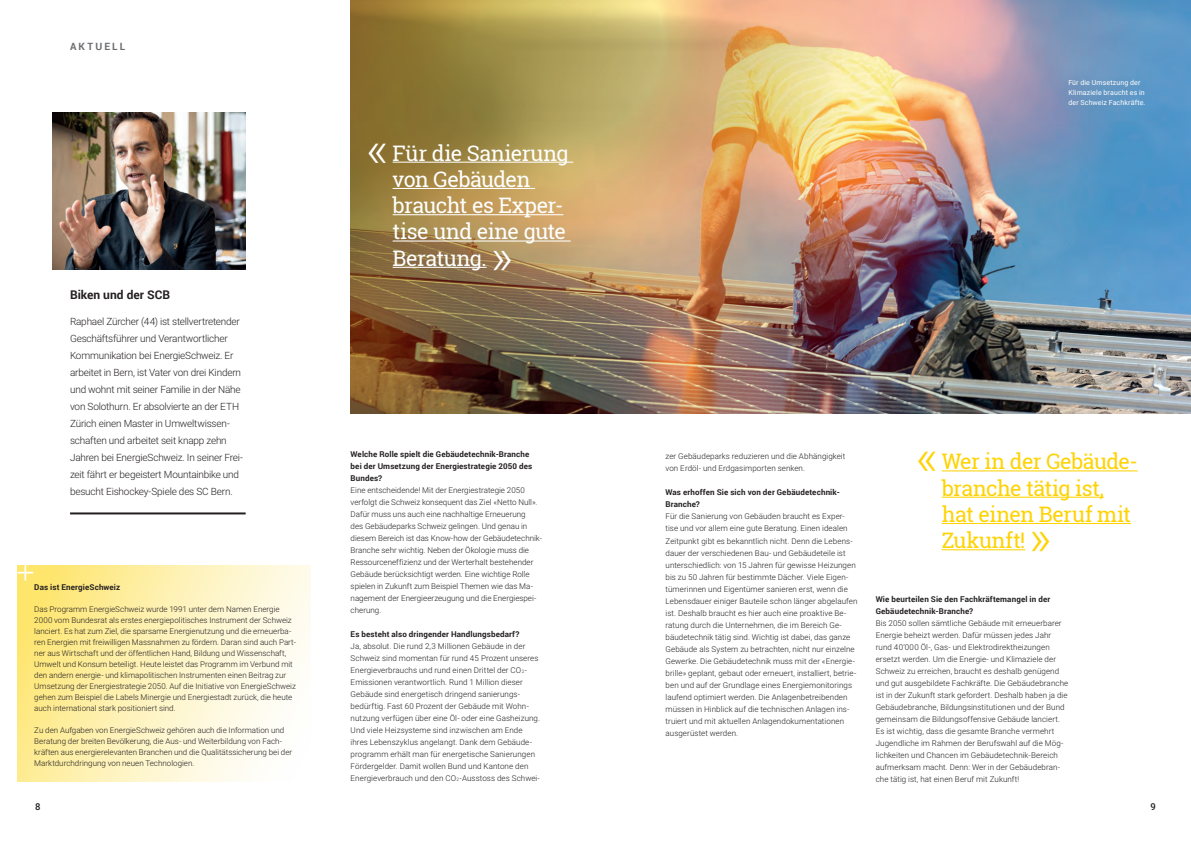
<style>
.page{position:relative;width:1191px;height:842px;background:#fff}
.page>*{position:absolute;margin:0;border:0;box-sizing:border-box;transform-origin:0 0}
.t1{font:300 49.3px "Roboto Slab";color:#fff}
.t2{font:300 49.3px "Roboto Slab";color:#fed304}
.t3{font:21.4px/26.3px "Roboto Slab";letter-spacing:-.025em;color:#fff}
.t4{font:21.4px/26.3px "Roboto Slab";letter-spacing:-.025em;color:#fed304}
.t5{font:700 12px "Roboto";color:#231f20}
.t6{font:300 10px/17px "Roboto";letter-spacing:-.02em;color:#231f20}
.t7{font:700 10px "Roboto";letter-spacing:.215em;color:#6c6d70}
.t8{font:500 9.5px "Roboto";color:#231f20}
.t9{font:300 8px/12px "Roboto";letter-spacing:.005em;color:#231f20}
.t10{font:700 8px/12px "Roboto";letter-spacing:.015em;color:#231f20}
.t11{font:7px/10px "Roboto";letter-spacing:.02em;color:#fff}
.s1{font-size:4.7px}
</style>
<div class="page">
<img style="left:350px;top:0;width:841px;height:413px">
<svg style="left:18px;top:565px;width:293px;height:217px;background:#fef3be"></svg>
<img style="left:53px;top:113px;width:192px;height:156px">
<hr style="left:70px;top:512px;width:176px;height:2px;background:#231f20">
<hr style="left:392px;top:162px;width:181px;height:1px;background:#fff">
<hr style="left:392px;top:188px;width:143px;height:1px;background:#fff">
<hr style="left:392px;top:214px;width:171px;height:1px;background:#fff">
<hr style="left:392px;top:240px;width:179px;height:2px;background:#fff">
<hr style="left:392px;top:267px;width:94px;height:1px;background:#fff">
<hr style="left:941px;top:470px;width:196px;height:1px;background:#fed304">
<hr style="left:941px;top:497px;width:162px;height:1px;background:#fed304">
<hr style="left:941px;top:523px;width:190px;height:1px;background:#fed304">
<hr style="left:941px;top:549px;width:84px;height:1px;background:#fed304">
<svg style="left:18px;top:565px;width:15px;height:15px"></svg>
<p class="t7" style="left:70px;top:40px;width:57px">AKTUELL</p>
<h3 class="t5" style="left:70px;top:286px;width:101px">Biken und der SCB</h3>
<p class="t6" style="left:70px;top:312px;width:174px">Raphael Zürcher (44) ist stellvertretender Geschäftsführer und Verantwortlicher Kommunikation bei EnergieSchweiz. Er arbeitet in Bern, ist Vater von drei Kindern und wohnt mit seiner Familie in der Nähe von Solothurn. Er absolvierte an der ETH Zürich einen Master in Umweltwissen&shy;schaften und arbeitet seit knapp zehn Jahren bei EnergieSchweiz. In seiner Frei&shy;zeit fährt er begeistert Mountainbike und besucht Eishockey-Spiele des SC Bern.</p>
<p class="t10" style="left:34px;top:581px;width:87px">Das ist EnergieSchweiz</p>
<p class="t9" style="left:34px;top:603px;width:263px;line-height:11px">Das Programm EnergieSchweiz wurde 1991 unter dem Namen Energie 2000 vom Bundesrat als erstes energiepolitisches Instrument der Schweiz lanciert. Es hat zum Ziel, die sparsame Energienutzung und die erneuerba&shy;ren Energien mit freiwilligen Massnahmen zu fördern. Daran sind auch Part&shy;ner aus Wirtschaft und der öffentlichen Hand, Bildung und Wissenschaft, Umwelt und Konsum beteiligt. Heute leistet das Programm im Verbund mit den andern energie- und klimapolitischen Instrumenten einen Beitrag zur Umsetzung der Energiestrategie 2050. Auf die Initiative von EnergieSchweiz gehen zum Beispiel die Labels Minergie und Energiestadt zurück, die heute auch international stark positioniert sind.</p>
<p class="t9" style="left:34px;top:724px;width:259px;line-height:11px">Zu den Aufgaben von EnergieSchweiz gehören auch die Information und Beratung der breiten Bevölkerung, die Aus- und Weiterbildung von Fach&shy;kräften aus energierelevanten Branchen und die Qualitätssicherung bei der Marktdurchdringung von neuen Technologien.</p>
<h1 class="t1" style="left:367px;top:114px;width:24px">«</h1>
<h2 class="t3" style="left:392px;top:139px;width:177px">Für die Sanierung von Gebäuden braucht es Exper&shy;tise und eine gute<br>Beratung.</h2>
<h1 class="t1" style="left:491px;top:222px;width:24px">»</h1>
<p class="t10" style="left:351px;top:448px;width:183px">Welche Rolle spielt die Gebäudetechnik-Branche bei der Umsetzung der Energiestrategie 2050 des<br>Bundes?</p>
<p class="t9" style="left:351px;top:484px;width:193px">Eine entscheidende! Mit der Energiestrategie 2050 verfolgt die Schweiz konsequent das Ziel «Netto Null».<br>Dafür muss uns auch eine nachhaltige Erneuerung<br>des Gebäudeparks Schweiz gelingen. Und genau in diesem Bereich ist das Know-how der Gebäudetechnik-Branche sehr wichtig. Neben der Ökologie muss die Ressourceneffizienz und der Werterhalt bestehender Gebäude berücksichtigt werden. Eine wichtige Rolle spielen in Zukunft zum Beispiel Themen wie das Ma&shy;nagement der Energieerzeugung und die Energiespei&shy;cherung.</p>
<p class="t10" style="left:351px;top:628px;width:170px">Es besteht also dringender Handlungsbedarf?</p>
<p class="t9" style="left:351px;top:640px;width:191px">Ja, absolut. Die rund 2,3 Millionen Gebäude in der Schweiz sind momentan für rund 45 Prozent unseres Energieverbrauchs und rund einen Drittel der CO<span class="s1">2</span>- Emissionen verantwortlich. Rund 1 Million dieser Gebäude sind energetisch dringend sanierungs&shy;bedürftig. Fast 60 Prozent der Gebäude mit Wohn&shy;nutzung verfügen über eine Öl- oder eine Gasheizung.<br>Und viele Heizsysteme sind inzwischen am Ende ihres Lebenszyklus angelangt. Dank dem Gebäude&shy;programm erhält man für energetische Sanierungen Fördergelder. Damit wollen Bund und Kantone den Energieverbrauch und den CO<span class="s1">2</span>-Ausstoss des Schwei-</p>
<p class="t11" style="left:1068px;top:78px;width:79px">Für die Umsetzung der<br>Klimaziele braucht es in der Schweiz Fachkräfte.</p>
<p class="t9" style="left:665px;top:450px;width:181px">zer Gebäudeparks reduzieren und die Abhängigkeit von Erdöl- und Erdgasimporten senken.</p>
<p class="t10" style="left:665px;top:486px;width:176px">Was erhoffen Sie sich von der Gebäudetechnik-<br>Branche?</p>
<p class="t9" style="left:665px;top:510px;width:193px">Für die Sanierung von Gebäuden braucht es Exper&shy;tise und vor allem eine gute Beratung. Einen idealen Zeitpunkt gibt es bekanntlich nicht. Denn die Lebens&shy;dauer der verschiedenen Bau- und Gebäudeteile ist unterschiedlich: von 15 Jahren für gewisse Heizungen bis zu 50 Jahren für bestimmte Dächer. Viele Eigen&shy;tümerinnen und Eigentümer sanieren erst, wenn die Lebensdauer einiger Bauteile schon länger abgelaufen ist. Deshalb braucht es hier auch eine proaktive Be&shy;ratung durch die Unternehmen, die im Bereich Ge&shy;bäudetechnik tätig sind. Wichtig ist dabei, das ganze Gebäude als System zu betrachten, nicht nur einzelne Gewerke. Die Gebäudetechnik muss mit der «Energie&shy;brille» geplant, gebaut oder erneuert, installiert, betrie&shy;ben und auf der Grundlage eines Energiemonitorings laufend optimiert werden. Die Anlagenbetreibenden müssen in Hinblick auf die technischen Anlagen ins&shy;truiert und mit aktuellen Anlagendokumentationen ausgerüstet werden.</p>
<h1 class="t2" style="left:916px;top:422px;width:24px">«</h1>
<h2 class="t4" style="left:941px;top:448px;width:197px">Wer in der Gebäude&shy;branche tätig ist, hat einen Beruf mit<br>Zukunft!</h2>
<h1 class="t2" style="left:1029px;top:503px;width:24px">»</h1>
<p class="t10" style="left:875px;top:593px;width:176px">Wie beurteilen Sie den Fachkräftemangel in der<br>Gebäudetechnik-Branche?</p>
<p class="t9" style="left:875px;top:617px;width:194px">Bis 2050 sollen sämtliche Gebäude mit erneuerbarer Energie beheizt werden. Dafür müssen jedes Jahr rund 40‘000 Öl-, Gas- und Elektrodirektheizungen ersetzt werden. Um die Energie- und Klimaziele der Schweiz zu erreichen, braucht es deshalb genügend und gut ausgebildete Fachkräfte. Die Gebäudebranche ist in der Zukunft stark gefordert. Deshalb haben ja die Gebäudebranche, Bildungsinstitutionen und der Bund gemeinsam die Bildungsoffensive Gebäude lanciert.<br>Es ist wichtig, dass die gesamte Branche vermehrt Jugendliche im Rahmen der Berufswahl auf die Mög&shy;lichkeiten und Chancen im Gebäudetechnik-Bereich aufmerksam macht. Denn: Wer in der Gebäudebran&shy;che tätig ist, hat einen Beruf mit Zukunft!</p>
<p class="t8" style="left:35px;top:800px;width:7px">8</p>
<p class="t8" style="left:1150px;top:800px;width:7px">9</p>
</div>
